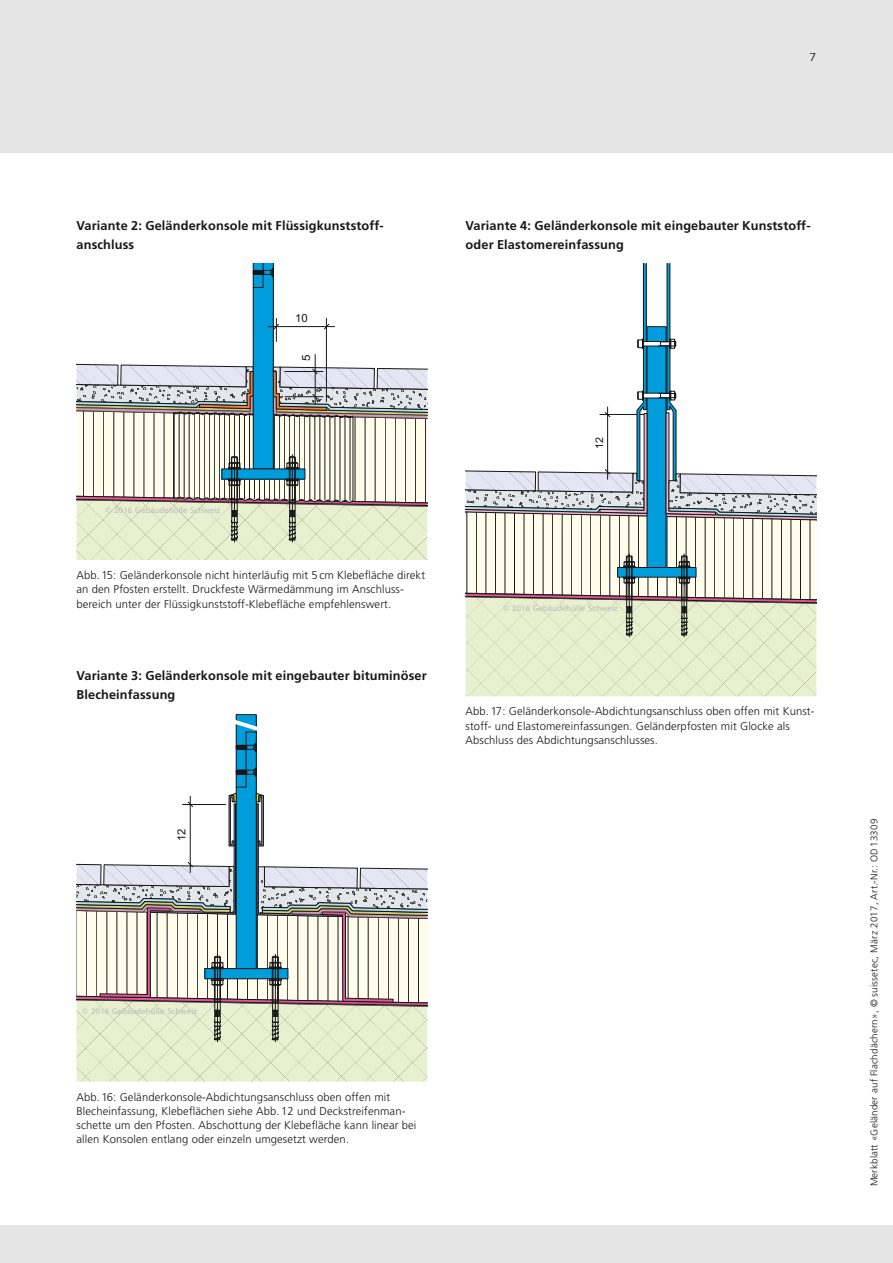
<style>
.page{position:relative;width:893px;height:1263px;background:#e5e5e5}
.page>*{position:absolute;margin:0;border:0;box-sizing:border-box;transform-origin:0 0}
.t1{font:700 12.75px/18.8px "Frutiger LT Std";letter-spacing:.01em;color:#181716}
.t2{font:300 11.55px "Frutiger LT Std";color:#181716;scale:1.14 1}
.t3{font:300 11.25px/14.2px "Frutiger LT Std";letter-spacing:.01em;color:#181716}
.t4{font:11.25px "Arial";color:#181716}
.t5{font:11.25px "Arial";color:#181716;scale:1.04 1}
.t6{font:10.65px "Arial";color:#181716}
.t7{font:300 9.75px "Frutiger LT Std";letter-spacing:.02em;color:#181716}
.t8{font:8.55px "Myriad Pro";letter-spacing:.02em;color:#b9baba}
</style>
<div class="page">
<div style="left:0;top:153px;width:893px;height:1072px;background:#fff"></div>
<svg style="left:77px;top:263px;width:350px;height:297px"></svg>
<div style="left:295px;top:312px;width:13px;height:13px;background:#fff"></div>
<svg style="left:466px;top:263px;width:350px;height:433px"></svg>
<svg style="left:77px;top:719px;width:350px;height:362px"></svg>
<p class="t2" style="left:809px;top:51px;width:8px">7</p>
<p class="t1" style="left:77px;top:216px;width:309px">Variante 2: Geländerkonsole mit Flüssigkunststoff&shy;anschluss</p>
<p class="t4" style="left:295px;top:311px;width:14px">10</p>
<p class="t8" style="left:105px;top:505px;width:116px">© 2016 Gebäudehülle Schweiz</p>
<p class="t5" style="left:300px;top:361px;width:8px;rotate:-90deg">5</p>
<p class="t3" style="left:77px;top:568px;width:350px">Abb. 15: Geländerkonsole nicht hinterläufig mit 5 cm Klebefläche direkt an den Pfosten erstellt. Druckfeste Wärmedämmung im Anschluss&shy;bereich unter der Flüssigkunststoff-Klebefläche empfehlenswert.</p>
<p class="t1" style="left:77px;top:666px;width:352px">Variante 3: Geländerkonsole mit eingebauter bituminöser<br>Blecheinfassung</p>
<p class="t4" style="left:175px;top:841px;width:14px;rotate:-90deg">12</p>
<p class="t1" style="left:466px;top:216px;width:346px">Variante 4: Geländerkonsole mit eingebauter Kunststoff&shy;oder Elastomereinfassung</p>
<p class="t6" style="left:593px;top:449px;width:13px;rotate:-90deg">12</p>
<p class="t8" style="left:503px;top:603px;width:116px">© 2016 Gebäudehülle Schweiz</p>
<p class="t3" style="left:466px;top:705px;width:350px">Abb. 17: Geländerkonsole-Abdichtungsanschluss oben offen mit Kunst&shy;stoff- und Elastomereinfassungen. Geländerpfosten mit Glocke als<br>Abschluss des Abdichtungsanschlusses.</p>
<p class="t8" style="left:82px;top:1006px;width:116px">© 2016 Gebäudehülle Schweiz</p>
<p class="t3" style="left:77px;top:1090px;width:341px">Abb. 16: Geländerkonsole-Abdichtungsanschluss oben offen mit Blecheinfassung, Klebeflächen siehe Abb. 12 und Deckstreifenman&shy;schette um den Pfosten. Abschottung der Klebefläche kann linear bei allen Konsolen entlang oder einzeln umgesetzt werden.</p>
<p class="t7" style="left:869px;top:1186px;width:369px;rotate:-90deg">Merkblatt «Geländer auf Flachdächern», © suissetec, März 2017, Art.-Nr.: OD13309</p>
</div>
